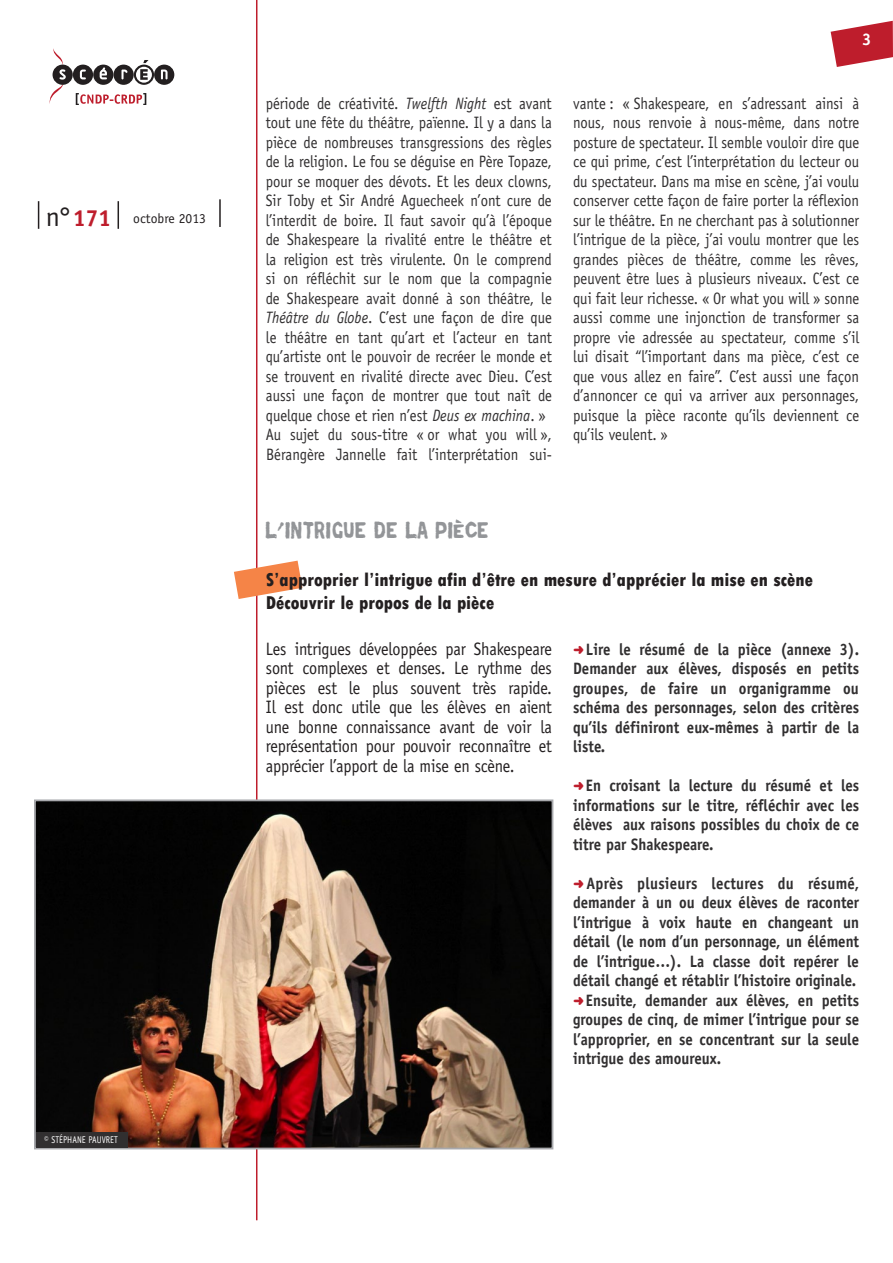
<style>
.page{position:relative;width:893px;height:1263px;background:#fff}
.page>*{position:absolute;margin:0;border:0;box-sizing:border-box;transform-origin:0 0}
.t1{font:21px "Repent";letter-spacing:.025em;color:#939598;scale:.8 1}
.t2{font:800 condensed 19.5px/23.4px "Tw Cen";color:#231f20}
.t3{font:18px/19.5px "Officina Sans Std";letter-spacing:-.01em;color:#231f20;text-align:justify;scale:.9 1}
.t4{font:700 16.8px "Officina Sans Std";color:#fff}
.t5{font:16.5px/19.5px "Officina Sans Std";color:#312f30;scale:.89 1}
.t6{font:700 16.5px/19.5px "Officina Sans Std";color:#312f30;text-align:justify;scale:.9 1}
.t7{font:13.65px "Officina Sans Std";color:#231f20}
.t8{font:9.75px "Officina Sans LT";letter-spacing:.005em;color:#fff;scale:.85 1}
.s1{font-size:27.3px}
.s2{font-weight:700;font-size:23.4px;color:#be1d2c}
.s3{font-family:"Officina Sans Std";font-weight:700}
.s4{font-style:italic}
.s5{font-family:"Distro Bats";font-weight:400;font-size:13.5px;color:#be1d2c}
</style>
<div class="page">
<svg style="left:831px;top:21px;width:62px;height:46px"></svg>
<hr style="left:256px;top:0;width:1px;height:1220px;background:#be1d2c">
<hr style="left:219px;top:199px;width:2px;height:28px;background:#231f20">
<svg style="left:38px;top:201px;width:1px;height:28px"></svg>
<svg style="left:118px;top:201px;width:1px;height:28px"></svg>
<svg style="left:49px;top:48px;width:125px;height:56px"></svg>
<svg style="left:234px;top:561px;width:68px;height:38px"></svg>
<img style="left:37px;top:802px;width:513px;height:344px">
<div style="left:34px;top:799px;width:519px;height:350px;border:2px solid #a8a9ad"></div>
<div style="left:36px;top:1132px;width:91px;height:15px;background:#312f30"></div>
<p class="t7" style="left:46px;top:210px;width:162px"><span class="s1">n°</span> <span class="s2">171</span> octobre 2013</p>
<p class="t8" style="left:44px;top:1134px;width:87px"><span class="s3">©</span> STÉPHANE PAUVRET</p>
<p class="t4" style="left:862px;top:29px;width:11px">3</p>
<p class="t5" style="left:266px;top:93px;width:323px">période de créativité. <span class="s4">Twelfth Night</span> est avant tout une fête du théâtre, païenne. Il y a dans la pièce de nombreuses transgressions des règles de la religion. Le fou se déguise en Père Topaze, pour se moquer des dévots. Et les deux clowns, Sir Toby et Sir André Aguecheek n’ont cure de l’interdit de boire. Il faut savoir qu’à l’époque de Shakespeare la rivalité entre le théâtre et la religion est très virulente. On le comprend si on réfléchit sur le nom que la compagnie de Shakespeare avait donné à son théâtre, le <span class="s4">Théâtre du Globe</span>. C’est une façon de dire que le théâtre en tant qu’art et l’acteur en tant qu’artiste ont le pouvoir de recréer le monde et se trouvent en rivalité directe avec Dieu. C’est aussi une façon de montrer que tout naît de quelque chose et rien n’est <span class="s4">Deus ex machina</span>. » Au sujet du sous-titre « or what you will », Bérangère Jannelle fait l’interprétation sui-</p>
<p class="t5" style="left:573px;top:93px;width:323px;text-align:justify">vante : « Shakespeare, en s’adressant ainsi à nous, nous renvoie à nous-même, dans notre posture de spectateur. Il semble vouloir dire que ce qui prime, c’est l’interprétation du lecteur ou du spectateur. Dans ma mise en scène, j’ai voulu conserver cette façon de faire porter la réflexion sur le théâtre. En ne cherchant pas à solutionner l’intrigue de la pièce, j’ai voulu montrer que les grandes pièces de théâtre, comme les rêves, peuvent être lues à plusieurs niveaux. C’est ce qui fait leur richesse. « Or what you will » sonne aussi comme une injonction de transformer sa propre vie adressée au spectateur, comme s’il lui disait “l’important dans ma pièce, c’est ce que vous allez en faire”. C’est aussi une façon d’annoncer ce qui va arriver aux personnages, puisque la pièce raconte qu’ils deviennent ce qu’ils veulent. »</p>
<p class="t1" style="left:266px;top:518px;width:280px">L’INTRIGUE DE LA PIÈCE</p>
<p class="t2" style="left:266px;top:568px;width:549px">S’approprier l’intrigue afin d’être en mesure d’apprécier la mise en scène<br>Découvrir le propos de la pièce</p>
<p class="t3" style="left:266px;top:639px;width:319px">Les intrigues développées par Shakespeare sont complexes et denses. Le rythme des pièces est le plus souvent très rapide.<br>Il est donc utile que les élèves en aient une bonne connaissance avant de voir la représentation pour pouvoir reconnaître et apprécier l’apport de la mise en scène.</p>
<p class="t6" style="left:573px;top:639px;width:319px"><span class="s5">b</span> Lire le résumé de la pièce (annexe 3).<br>Demander aux élèves, disposés en petits groupes, de faire un organigramme ou schéma des personnages, selon des critères qu’ils définiront eux-mêmes à partir de la liste.</p>
<p class="t6" style="left:573px;top:776px;width:319px"><span class="s5">b</span> En croisant la lecture du résumé et les informations sur le titre, réfléchir avec les élèves aux raisons possibles du choix de ce titre par Shakespeare.</p>
<p class="t6" style="left:573px;top:873px;width:319px;text-align:left"><span class="s5">b</span> Après plusieurs lectures du résumé, demander à un ou deux élèves de raconter l’intrigue à voix haute en changeant un détail (le nom d’un personnage, un élément de l’intrigue…). La classe doit repérer le détail changé et rétablir l’histoire originale. <span class="s5">b</span> Ensuite, demander aux élèves, en petits groupes de cinq, de mimer l’intrigue pour se l’approprier, en se concentrant sur la seule intrigue des amoureux.</p>
</div>
